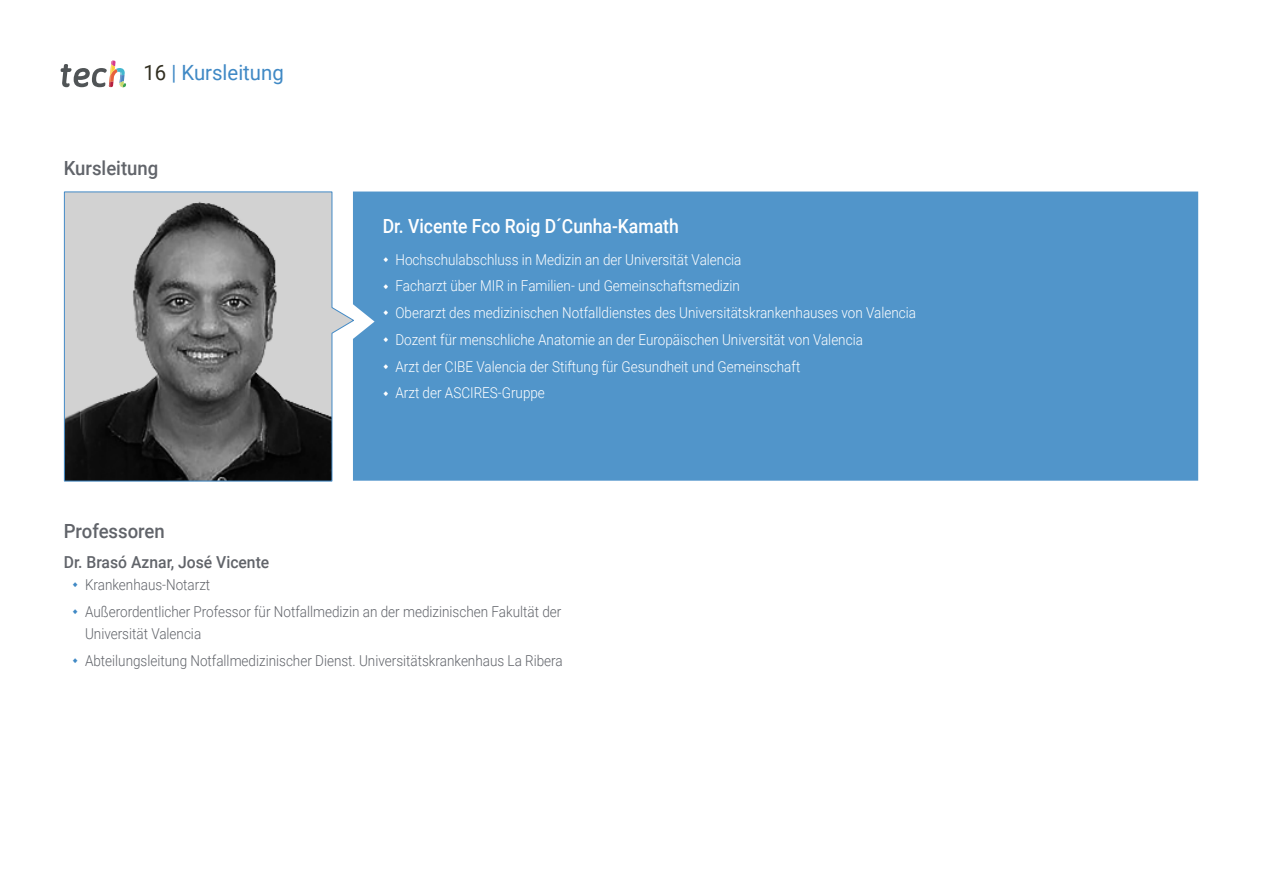
<style>
.page{position:relative;width:1263px;height:893px;background:#fff}
.page>*{position:absolute;margin:0;border:0;box-sizing:border-box;transform-origin:0 0}
.t1{font:21px "Roboto";color:#4089c5}
.t2{font:500 19.5px "Roboto";color:#fff;scale:.9 1}
.t3{font:500 19.5px "Roboto";color:#61646a;scale:.95 1}
.t4{font:500 16.5px "Roboto";color:#61646a;scale:.95 1}
.t5{font:300 15px/26.7px "Roboto";color:#fff;scale:.9 1}
.t6{font:300 15px/26.7px "Roboto";color:#61646a;scale:.9 1}
.s1{color:#312e20}
</style>
<div class="page">
<div style="left:354px;top:192px;width:844px;height:289px;background:#5195ca"></div>
<svg style="left:64px;top:192px;width:290px;height:289px;background:#898b8d"></svg>
<svg style="left:61px;top:61px;width:65px;height:27px"></svg>
<svg style="left:384px;top:257px;width:4px;height:5px"></svg>
<svg style="left:384px;top:284px;width:4px;height:5px"></svg>
<svg style="left:384px;top:311px;width:4px;height:5px"></svg>
<svg style="left:384px;top:337px;width:4px;height:5px"></svg>
<svg style="left:384px;top:364px;width:4px;height:5px"></svg>
<svg style="left:384px;top:391px;width:4px;height:5px"></svg>
<h1 class="t1" style="left:144px;top:57px;width:142px"><span class="s1">16</span> | Kursleitung</h1>
<h2 class="t3" style="left:64px;top:154px;width:101px">Kursleitung</h2>
<h2 class="t2" style="left:383px;top:212px;width:330px">Dr. Vicente Fco Roig D´Cunha-Kamath</h2>
<p class="t5" style="left:395px;top:245px;width:580px">Hochschulabschluss in Medizin an der Universität Valencia<br>Facharzt über MIR in Familien- und Gemeinschaftsmedizin<br>Oberarzt des medizinischen Notfalldienstes des Universitätskrankenhauses von Valencia Dozent für menschliche Anatomie an der Europäischen Universität von Valencia<br>Arzt der CIBE Valencia der Stiftung für Gesundheit und Gemeinschaft<br>Arzt der ASCIRES-Gruppe</p>
<h2 class="t3" style="left:64px;top:518px;width:108px">Professoren</h2>
<p class="t4" style="left:64px;top:550px;width:218px">Dr. Brasó Aznar, José Vicente</p>
<p class="t6" style="left:85px;top:571px;width:531px">Krankenhaus-Notarzt<br>Außerordentlicher Professor für Notfallmedizin an der medizinischen Fakultät der</p>
<p class="t6" style="left:85px;top:620px;width:532px">Universität Valencia<br>Abteilungsleitung Notfallmedizinischer Dienst. Universitätskrankenhaus La Ribera</p>
</div>
